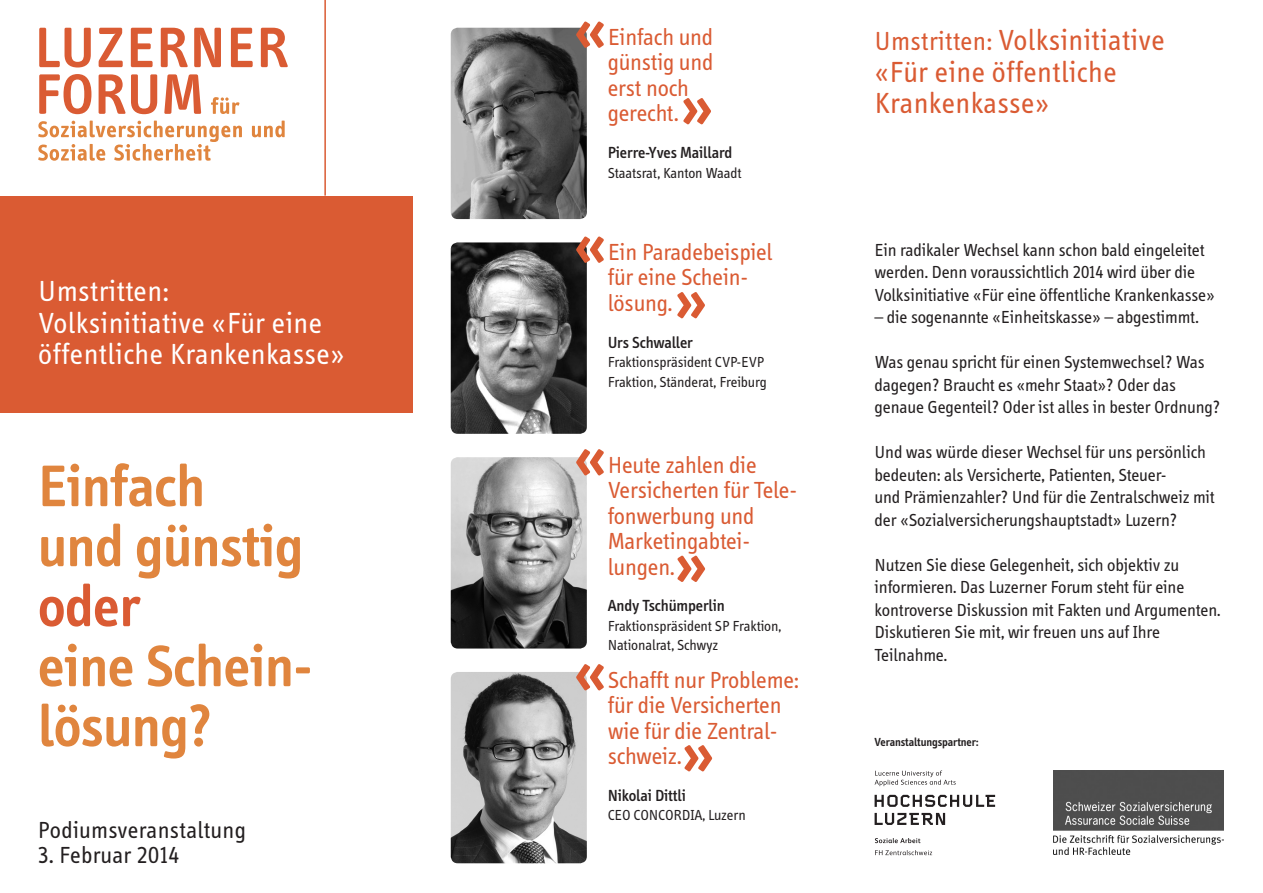
<style>
.page{position:relative;width:1263px;height:893px;background:#fff}
.page>*{position:absolute;margin:0;border:0;box-sizing:border-box;transform-origin:0 0}
.t1{font:600 60px/60px "Info";color:#e0853e}
.t2{font:600 60px "Info";color:#da5b33}
.t3{font:30px/31.5px "Info";letter-spacing:.02em;color:#fff}
.t4{font:30px/31.5px "Info";letter-spacing:.02em;color:#da5b33}
.t5{font:24px/25.5px "Info";color:#da5b33}
.t6{font:24px "Info";letter-spacing:.02em;color:#231f20}
.t7{font:18px/22.5px "Info";color:#231f20}
.t8{font:500 16.5px "Info";color:#231f20}
.t9{font:15px/19.5px "Info";color:#231f20}
.t10{font:600 12px "Info";color:#231f20}
.s1{font-size:27px}
</style>
<div class="page">
<img style="left:451px;top:457px;width:136px;height:191px">
<img style="left:451px;top:242px;width:136px;height:192px">
<img style="left:451px;top:28px;width:136px;height:191px">
<img style="left:451px;top:672px;width:136px;height:191px">
<div style="left:0;top:196px;width:412px;height:216px;background:#da5b33"></div>
<svg style="left:211px;top:97px;width:29px;height:17px"></svg>
<svg style="left:39px;top:28px;width:249px;height:40px"></svg>
<svg style="left:39px;top:74px;width:162px;height:40px"></svg>
<svg style="left:38px;top:121px;width:247px;height:40px"></svg>
<hr style="left:324px;top:0;width:2px;height:196px;background:#da5b33">
<svg style="left:874px;top:813px;width:71px;height:12px"></svg>
<svg style="left:874px;top:795px;width:121px;height:12px"></svg>
<svg style="left:875px;top:770px;width:81px;height:16px"></svg>
<svg style="left:875px;top:838px;width:45px;height:5px"></svg>
<svg style="left:875px;top:850px;width:57px;height:5px"></svg>
<img style="left:1054px;top:770px;width:169px;height:85px">
<h2 class="t3" style="left:38px;top:276px;width:308px">Umstritten:<br>Volksinitiative «Für eine öffentliche Krankenkasse»</h2>
<h1 class="t1" style="left:38px;top:457px;width:266px">Einfach und günstig</h1>
<h1 class="t2" style="left:38px;top:573px;width:103px">oder</h1>
<h1 class="t1" style="left:38px;top:637px;width:275px">eine Schein&shy;lösung?</h1>
<h3 class="t6" style="left:38px;top:816px;width:209px">Podiumsveranstaltung</h3>
<h3 class="t6" style="left:38px;top:842px;width:142px">3. Februar 2014</h3>
<h1 class="t2" style="left:574px;top:-4px;width:34px">«</h1>
<h3 class="t5" style="left:608px;top:25px;width:107px">Einfach und günstig und erst noch gerecht.</h3>
<h1 class="t2" style="left:680px;top:72px;width:34px">»</h1>
<p class="t8" style="left:608px;top:144px;width:126px">Pierre-Yves Maillard</p>
<p class="t9" style="left:608px;top:163px;width:135px">Staatsrat, Kanton Waadt</p>
<h1 class="t2" style="left:574px;top:211px;width:34px">«</h1>
<h3 class="t5" style="left:608px;top:240px;width:166px">Ein Paradebeispiel für eine Schein&shy;lösung.</h3>
<h1 class="t2" style="left:674px;top:266px;width:34px">»</h1>
<p class="t8" style="left:608px;top:333px;width:87px">Urs Schwaller</p>
<p class="t9" style="left:608px;top:353px;width:161px">Fraktionspräsident CVP-EVP<br>Fraktion, Ständerat, Freiburg</p>
<h1 class="t2" style="left:574px;top:423px;width:34px">«</h1>
<h3 class="t5" style="left:608px;top:452px;width:191px">Heute zahlen die<br>Versicherten für Tele&shy;fonwerbung und<br>Marketingabtei&shy;lungen.</h3>
<h1 class="t2" style="left:674px;top:530px;width:34px">»</h1>
<p class="t8" style="left:608px;top:597px;width:119px">Andy Tschümperlin</p>
<p class="t9" style="left:608px;top:616px;width:175px">Fraktionspräsident SP Fraktion,<br>Nationalrat, Schwyz</p>
<h1 class="t2" style="left:574px;top:638px;width:34px">«</h1>
<h3 class="t5" style="left:608px;top:667px;width:193px">Schafft nur Probleme: für die Versicherten wie für die Zentral&shy;schweiz.</h3>
<h1 class="t2" style="left:681px;top:719px;width:34px">»</h1>
<p class="t8" style="left:608px;top:786px;width:80px">Nikolai Dittli</p>
<p class="t9" style="left:608px;top:806px;width:139px">CEO CONCORDIA, Luzern</p>
<h2 class="t4" style="left:874px;top:25px;width:291px"><span class="s1">Umstritten:</span> Volksinitiative «Für eine öffentliche<br>Krankenkasse»</h2>
<p class="t7" style="left:874px;top:239px;width:342px">Ein radikaler Wechsel kann schon bald eingeleitet werden. Denn voraussichtlich 2014 wird über die<br>Volksinitiative «Für eine öffentliche Krankenkasse»</p>
<p class="t7" style="left:874px;top:306px;width:326px">– die sogenannte «Einheitskasse» – abgestimmt.</p>
<p class="t7" style="left:874px;top:351px;width:347px">Was genau spricht für einen Systemwechsel? Was dagegen? Braucht es «mehr Staat»? Oder das genaue Gegenteil? Oder ist alles in bester Ordnung?</p>
<p class="t7" style="left:874px;top:441px;width:342px">Und was würde dieser Wechsel für uns persönlich bedeuten: als Versicherte, Patienten, Steuer-<br>und Prämienzahler? Und für die Zentralschweiz mit der «Sozialversicherungshauptstadt» Luzern?</p>
<p class="t7" style="left:874px;top:554px;width:347px">Nutzen Sie diese Gelegenheit, sich objektiv zu informieren. Das Luzerner Forum steht für eine kontroverse Diskussion mit Fakten und Argumenten.<br>Diskutieren Sie mit, wir freuen uns auf Ihre Teilnahme.</p>
<p class="t10" style="left:874px;top:735px;width:105px">Veranstaltungspartner:</p>
</div>
